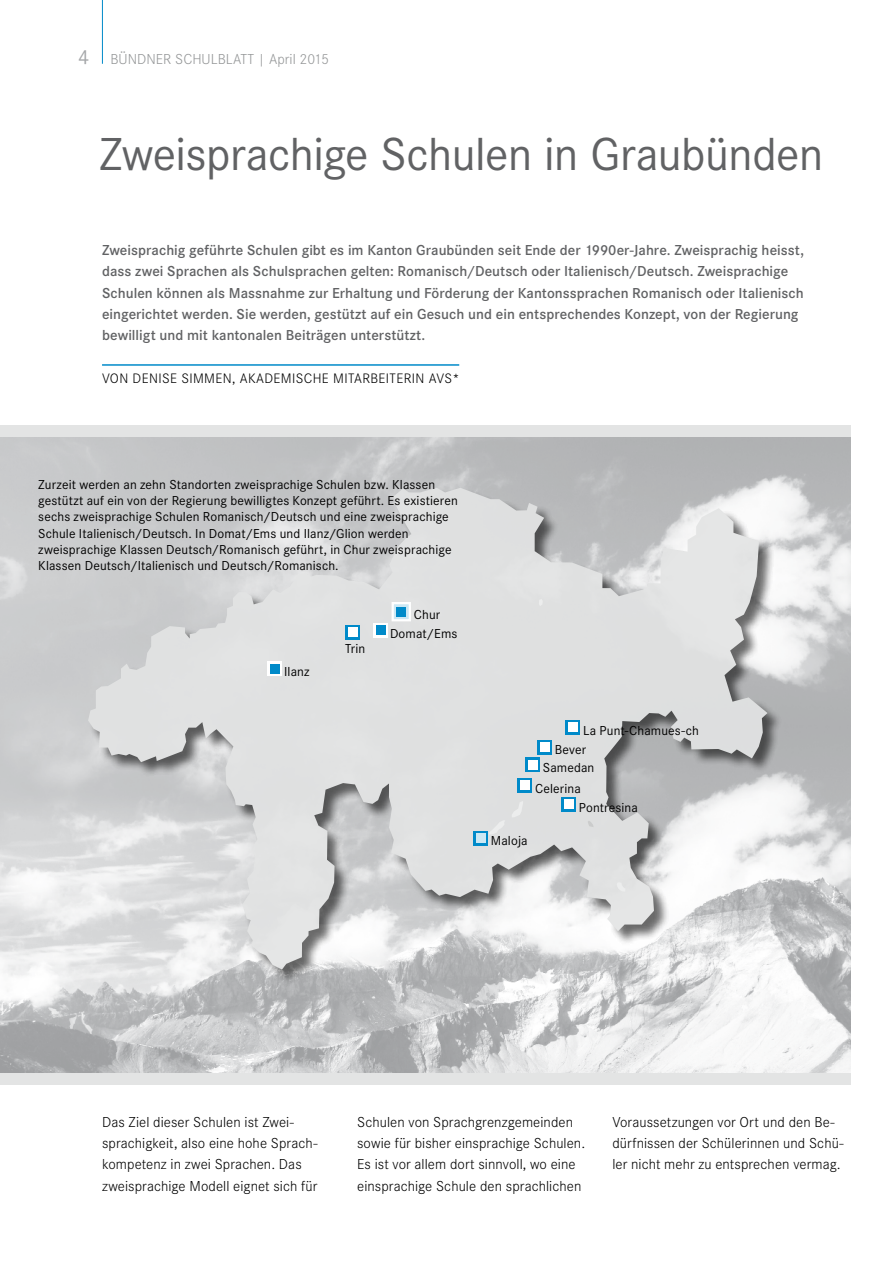
<style>
.page{position:relative;width:893px;height:1263px;background:#fff}
.page>*{position:absolute;margin:0;border:0;box-sizing:border-box;transform-origin:0 0}
.t1{font:48px "Corporate S";letter-spacing:-.01em;color:#616264}
.t2{font:600 15px/21.3px "Corporate S";letter-spacing:.005em;color:#616264}
.t3{font:300 15px/21.3px "Corporate S";letter-spacing:.005em;color:#000}
.t4{font:300 15px "Corporate S";color:#959798}
.t5{font:300 14.25px "Corporate S";letter-spacing:.025em;color:#000}
.t6{font:13.5px/16.2px "Corporate S";letter-spacing:.01em;color:#000}
.s1{font-weight:400;font-size:21px;color:#a5a7a9}
</style>
<div class="page">
<img style="left:0;top:437px;width:850px;height:636px">
<div style="left:0;top:425px;width:850px;height:12px;background:#e3e4e4"></div>
<div style="left:0;top:1073px;width:850px;height:11px;background:#e3e4e4"></div>
<div style="left:89px;top:489px;width:694px;height:496px;background:#000;opacity:.65"></div>
<svg style="left:88px;top:488px;width:679px;height:481px;background:#d6d7d7"></svg>
<svg style="left:539px;top:599px;width:4px;height:7px"></svg>
<svg style="left:534px;top:785px;width:6px;height:7px"></svg>
<svg style="left:512px;top:801px;width:11px;height:16px"></svg>
<svg style="left:489px;top:820px;width:16px;height:15px"></svg>
<svg style="left:617px;top:882px;width:8px;height:10px"></svg>
<div style="left:537px;top:739px;width:15px;height:15px;background:#008ac9"></div>
<div style="left:540px;top:742px;width:9px;height:10px;background:#fff"></div>
<div style="left:517px;top:778px;width:15px;height:15px;background:#008ac9"></div>
<div style="left:520px;top:780px;width:9px;height:10px;background:#fff"></div>
<div style="left:565px;top:720px;width:15px;height:15px;background:#008ac9"></div>
<div style="left:568px;top:723px;width:10px;height:9px;background:#fff"></div>
<svg style="left:525px;top:757px;width:15px;height:15px"></svg>
<div style="left:528px;top:760px;width:9px;height:9px;background:#fff"></div>
<svg style="left:561px;top:797px;width:15px;height:15px"></svg>
<div style="left:564px;top:800px;width:9px;height:9px;background:#fff"></div>
<div style="left:473px;top:830px;width:15px;height:15px;background:#008ac9"></div>
<div style="left:476px;top:833px;width:9px;height:10px;background:#cce8f4"></div>
<div style="left:345px;top:625px;width:15px;height:15px;background:#008ac9"></div>
<div style="left:348px;top:627px;width:9px;height:10px;background:#fff"></div>
<svg style="left:373px;top:623px;width:15px;height:15px"></svg>
<div style="left:376px;top:626px;width:9px;height:9px;background:#008ac9"></div>
<div style="left:267px;top:661px;width:15px;height:15px;background:#fff"></div>
<div style="left:270px;top:664px;width:9px;height:10px;background:#008ac9"></div>
<svg style="left:390px;top:601px;width:22px;height:21px"></svg>
<div style="left:397px;top:607px;width:9px;height:9px;background:#008ac9"></div>
<hr style="left:102px;top:364px;width:357px;height:2px;background:#008ac9">
<hr style="left:102px;top:0;width:1px;height:64px;background:#008ac9">
<p class="t4" style="left:78px;top:50px;width:252px"><span class="s1">4</span> BÜNDNER SCHULBLATT | April 2015</p>
<h1 class="t1" style="left:99px;top:127px;width:725px">Zweisprachige Schulen in Graubünden</h1>
<p class="t2" style="left:102px;top:240px;width:703px">Zweisprachig geführte Schulen gibt es im Kanton Graubünden seit Ende der 1990er-Jahre. Zweisprachig heisst, dass zwei Sprachen als Schulsprachen gelten: Romanisch/Deutsch oder Italienisch/Deutsch. Zweisprachige Schulen können als Massnahme zur Erhaltung und Förderung der Kantonssprachen Romanisch oder Italienisch eingerichtet werden. Sie werden, gestützt auf ein Gesuch und ein entsprechendes Konzept, von der Regierung bewilligt und mit kantonalen Beiträgen unterstützt.</p>
<p class="t5" style="left:102px;top:370px;width:359px">VON DENISE SIMMEN, AKADEMISCHE MITARBEITERIN AVS*</p>
<p class="t6" style="left:38px;top:476px;width:421px">Zurzeit werden an zehn Standorten zweisprachige Schulen bzw. Klassen gestützt auf ein von der Regierung bewilligtes Konzept geführt. Es existieren sechs zweisprachige Schulen Romanisch/Deutsch und eine zweisprachige Schule Italienisch/Deutsch. In Domat/Ems und Ilanz/Glion werden zweisprachige Klassen Deutsch/Romanisch geführt, in Chur zweisprachige Klassen Deutsch/Italienisch und Deutsch/Romanisch.</p>
<p class="t6" style="left:414px;top:607px;width:28px">Chur</p>
<p class="t6" style="left:284px;top:664px;width:27px">Ilanz</p>
<p class="t6" style="left:345px;top:641px;width:22px">Trin</p>
<p class="t6" style="left:390px;top:625px;width:69px">Domat/Ems</p>
<p class="t6" style="left:583px;top:722px;width:117px">La Punt-Chamues-ch</p>
<p class="t6" style="left:543px;top:760px;width:53px">Samedan</p>
<p class="t6" style="left:579px;top:799px;width:61px">Pontresina</p>
<p class="t6" style="left:555px;top:742px;width:33px">Bever</p>
<p class="t6" style="left:535px;top:780px;width:47px">Celerina</p>
<p class="t6" style="left:491px;top:833px;width:38px">Maloja</p>
<p class="t3" style="left:102px;top:1111px;width:217px">Das Ziel dieser Schulen ist Zwei&shy;sprachigkeit, also eine hohe Sprach&shy;kompetenz in zwei Sprachen. Das zweisprachige Modell eignet sich für</p>
<p class="t3" style="left:357px;top:1111px;width:230px">Schulen von Sprachgrenzgemeinden sowie für bisher einsprachige Schulen.<br>Es ist vor allem dort sinnvoll, wo eine einsprachige Schule den sprachlichen</p>
<p class="t3" style="left:612px;top:1111px;width:233px">Voraussetzungen vor Ort und den Be&shy;dürfnissen der Schülerinnen und Schü&shy;ler nicht mehr zu entsprechen vermag.</p>
</div>
